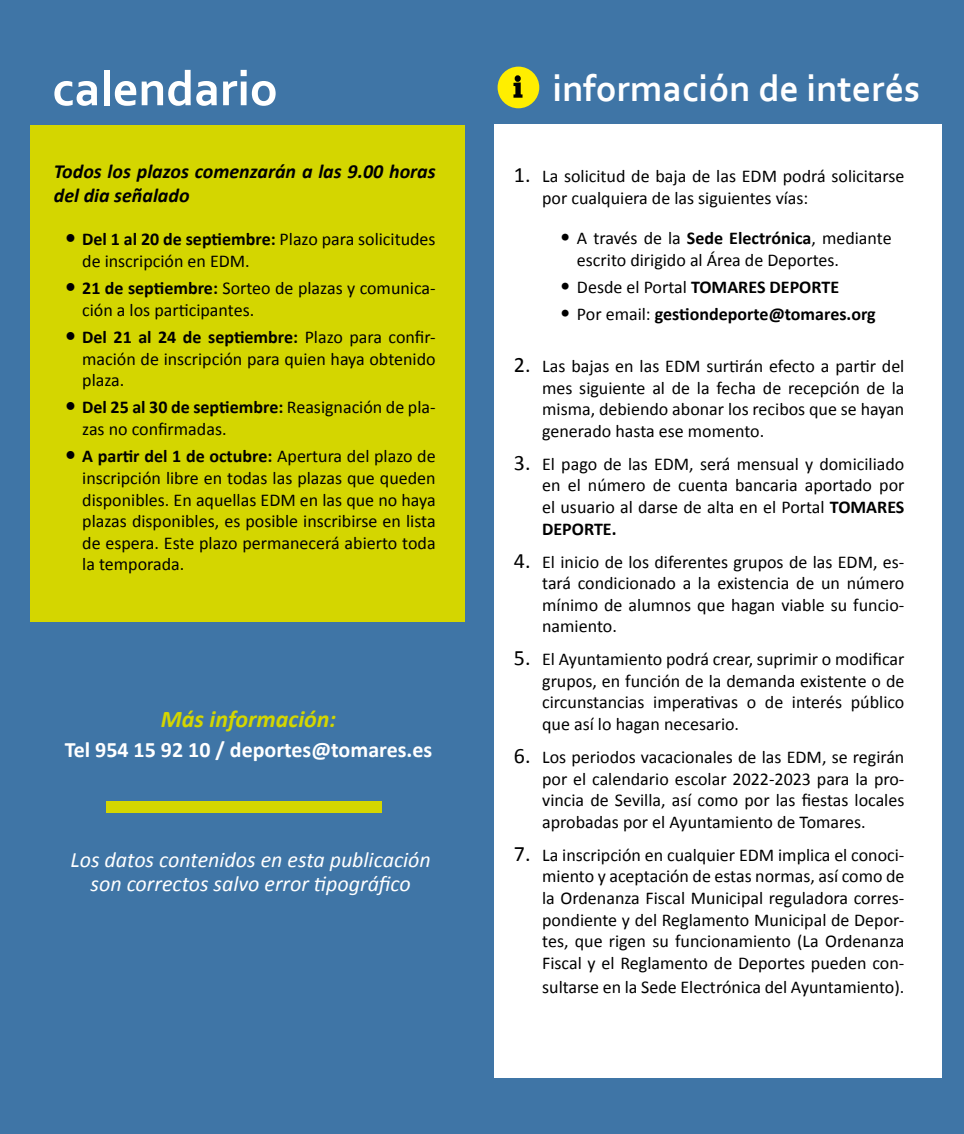
<style>
.page{position:relative;width:964px;height:1134px;background:#3f75a6}
.page>*{position:absolute;margin:0;border:0;box-sizing:border-box;transform-origin:0 0}
.t1{font:700 50px "Corbel";color:#fff}
.t2{font:700 38px "Corbel";color:#fff}
.t3{font:italic 700 24px "Calibri";color:#d4d600}
.t4{font:italic 22px/24px "Calibri";color:#fff;text-align:center}
.t5{font:700 22px "Calibri";color:#fff}
.t6{font:italic 700 20px/24px "Calibri";color:#000}
.t7{font:18px/21.6px "Calibri";color:#000;text-align:justify}
.t8{font:700 18px "Calibri";color:#000}
.s1{font-weight:700;font-size:22px}
.s2{font-weight:700}
.s3{font-size:22px}
.s4{font-weight:400;font-size:22px}
.s5{font-weight:400}
</style>
<div class="page">
<div style="left:30px;top:125px;width:434px;height:497px;background:#d4d600"></div>
<div style="left:494px;top:125px;width:447px;height:953px;background:#fff"></div>
<div style="left:497px;top:67px;width:42px;height:41px;background:#fe0;border-radius:50%"></div>
<svg style="left:513px;top:75px;width:10px;height:23px"></svg>
<div style="left:106px;top:801px;width:276px;height:12px;background:#d4d600"></div>
<h1 class="t1" style="left:52px;top:58px;width:227px">calendario</h1>
<h2 class="t2" style="left:553px;top:64px;width:369px">información de interés</h2>
<p class="t6" style="left:54px;top:159px;width:383px">Todos los plazos comenzarán a las 9.00 horas del dia señalado</p>
<p class="t7" style="left:82px;top:228px;width:355px;text-indent:-17px"><span class="s1">•</span> <span class="s2">Del 1 al 20 de septiembre:</span> Plazo para solicitudes de inscripción en EDM.</p>
<p class="t7" style="left:82px;top:277px;width:355px;text-indent:-17px"><span class="s1">•</span> <span class="s2">21 de septiembre:</span> Sorteo de plazas y comunica&shy;ción a los participantes.</p>
<p class="t7" style="left:82px;top:326px;width:355px;text-indent:-17px"><span class="s1">•</span> <span class="s2">Del 21 al 24 de septiembre:</span> Plazo para confir&shy;mación de inscripción para quien haya obtenido plaza.</p>
<p class="t7" style="left:82px;top:397px;width:355px;text-indent:-17px"><span class="s1">•</span> <span class="s2">Del 25 al 30 de septiembre:</span> Reasignación de pla&shy;zas no confirmadas.</p>
<p class="t7" style="left:82px;top:446px;width:355px;text-indent:-17px"><span class="s1">•</span> <span class="s2">A partir del 1 de octubre:</span> Apertura del plazo de inscripción libre en todas las plazas que queden disponibles. En aquellas EDM en las que no haya plazas disponibles, es posible inscribirse en lista de espera. Este plazo permanecerá abierto toda la temporada.</p>
<h3 class="t3" style="left:161px;top:704px;width:177px">Más información:</h3>
<p class="t5" style="left:65px;top:736px;width:369px">Tel 954 15 92 10 / deportes@tomares.es</p>
<p class="t4" style="left:71px;top:847px;width:362px">Los datos contenidos en esta publicación son correctos salvo error tipográfico</p>
<p class="t7" style="left:542px;top:165px;width:364px;text-indent:-28px"><span class="s3">1.</span> La solicitud de baja de las EDM podrá solicitarse por cualquiera de las siguientes vías:</p>
<p class="t7" style="left:577px;top:227px;width:316px;text-indent:-17px"><span class="s3">•</span> A través de la <span class="s2">Sede Electrónica</span>, mediante escrito dirigido al Área de Deportes.</p>
<p class="t8" style="left:560px;top:275px;width:281px"><span class="s4">•</span> <span class="s5">Desde el Portal</span> TOMARES DEPORTE</p>
<p class="t8" style="left:560px;top:303px;width:317px"><span class="s4">•</span> <span class="s5">Por email:</span> gestiondeporte@tomares.org</p>
<p class="t7" style="left:542px;top:355px;width:364px;text-indent:-28px"><span class="s3">2.</span> Las bajas en las EDM surtirán efecto a partir del mes siguiente al de la fecha de recepción de la misma, debiendo abonar los recibos que se hayan generado hasta ese momento.</p>
<p class="t7" style="left:542px;top:453px;width:364px;text-indent:-28px"><span class="s3">3.</span> El pago de las EDM, será mensual y domiciliado en el número de cuenta bancaria aportado por el usuario al darse de alta en el Portal <span class="s2">TOMARES DEPORTE.</span></p>
<p class="t7" style="left:542px;top:551px;width:364px;text-indent:-28px"><span class="s3">4.</span> El inicio de los diferentes grupos de las EDM, es&shy;tará condicionado a la existencia de un número mínimo de alumnos que hagan viable su funcio&shy;namiento.</p>
<p class="t7" style="left:542px;top:648px;width:364px;text-indent:-28px"><span class="s3">5.</span> El Ayuntamiento podrá crear, suprimir o modificar grupos, en función de la demanda existente o de circunstancias imperativas o de interés público que así lo hagan necesario.</p>
<p class="t7" style="left:542px;top:746px;width:364px;text-indent:-28px"><span class="s3">6.</span> Los periodos vacacionales de las EDM, se regirán por el calendario escolar 2022-2023 para la pro&shy;vincia de Sevilla, así como por las fiestas locales aprobadas por el Ayuntamiento de Tomares.</p>
<p class="t7" style="left:542px;top:844px;width:364px;text-indent:-28px"><span class="s3">7.</span> La inscripción en cualquier EDM implica el conoci&shy;miento y aceptación de estas normas, así como de la Ordenanza Fiscal Municipal reguladora corres&shy;pondiente y del Reglamento Municipal de Depor&shy;tes, que rigen su funcionamiento (La Ordenanza Fiscal y el Reglamento de Deportes pueden con-</p>
<p class="t7" style="left:542px;top:976px;width:364px">sultarse en la Sede Electrónica del Ayuntamiento).</p>
</div>
